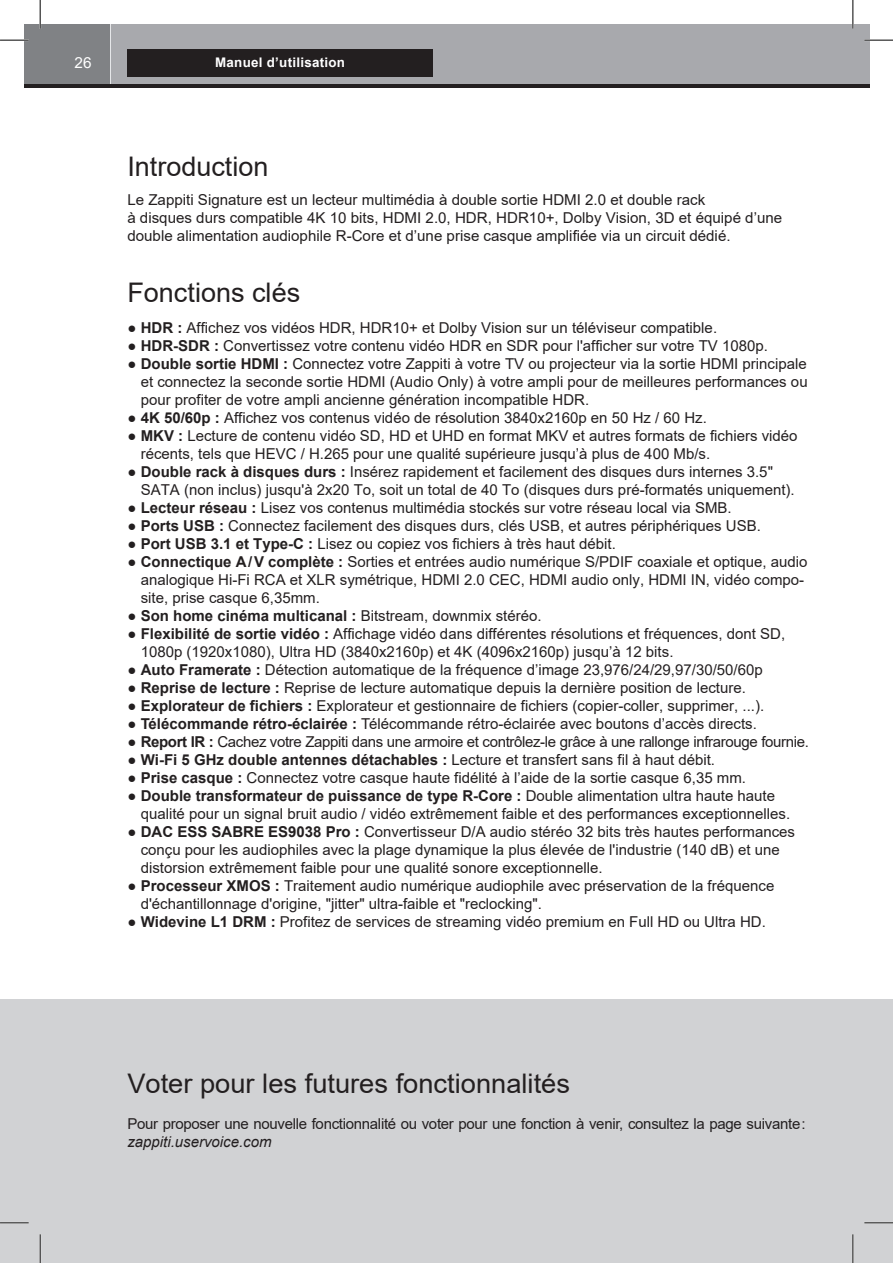
<style>
.page{position:relative;width:893px;height:1263px;background:#fff}
.page>*{position:absolute;margin:0;border:0;box-sizing:border-box;transform-origin:0 0}
.t1{font:27px "Arial";color:#231f20}
.t2{font:15.15px "Arial";color:#fff}
.t3{font:15px/18px "Arial";color:#231f20}
.t4{font:15px "Arial";letter-spacing:-.025em;color:#231f20}
.t5{font:15px "Arial";letter-spacing:-.02em;color:#231f20}
.t6{font:italic 15px "Arial";color:#231f20}
.t7{font:700 13.2px "Arial";letter-spacing:.02em;color:#fff}
.s1{font-weight:700}
</style>
<div class="page">
<div style="left:0;top:999px;width:893px;height:264px;background:#d1d2d4"></div>
<div style="left:24px;top:24px;width:845px;height:60px;background:#a8a9ad"></div>
<div style="left:24px;top:24px;width:86px;height:61px;background:#808285"></div>
<div style="left:127px;top:49px;width:305px;height:28px;background:#231f20"></div>
<hr style="left:110px;top:24px;width:1px;height:61px;background:#e6e7e9">
<hr style="left:24px;top:84px;width:845px;height:4px;background:#231f20">
<hr style="left:0;top:39px;width:29px;height:2px;background:#fff">
<hr style="left:864px;top:39px;width:29px;height:2px;background:#fff">
<hr style="left:0;top:1222px;width:29px;height:2px;background:#fff">
<hr style="left:864px;top:1222px;width:29px;height:2px;background:#fff">
<hr style="left:39px;top:0;width:2px;height:29px;background:#fff">
<hr style="left:39px;top:1234px;width:2px;height:29px;background:#fff">
<hr style="left:852px;top:0;width:2px;height:29px;background:#fff">
<hr style="left:852px;top:1234px;width:2px;height:29px;background:#fff">
<svg style="left:0;top:40px;width:29px;height:1px"></svg>
<svg style="left:864px;top:40px;width:29px;height:1px"></svg>
<svg style="left:0;top:1222px;width:29px;height:1px"></svg>
<svg style="left:864px;top:1222px;width:29px;height:1px"></svg>
<svg style="left:40px;top:0;width:1px;height:29px"></svg>
<svg style="left:40px;top:1234px;width:1px;height:29px"></svg>
<svg style="left:853px;top:0;width:1px;height:29px"></svg>
<svg style="left:853px;top:1234px;width:1px;height:29px"></svg>
<p class="t2" style="left:75px;top:53px;width:19px">26</p>
<p class="t7" style="left:215px;top:53px;width:131px">Manuel d’utilisation</p>
<h1 class="t1" style="left:127px;top:148px;width:143px">Introduction</h1>
<p class="t3" style="left:127px;top:190px;width:656px">Le Zappiti Signature est un lecteur multimédia à double sortie HDMI 2.0 et double rack<br>à disques durs compatible 4K 10 bits, HDMI 2.0, HDR, HDR10+, Dolby Vision, 3D et équipé d’une double alimentation audiophile R-Core et d’une prise casque amplifiée via un circuit dédié.</p>
<h1 class="t1" style="left:127px;top:274px;width:174px">Fonctions clés</h1>
<p class="t3" style="left:127px;top:318px;width:591px">● <span class="s1">HDR :</span> Affichez vos vidéos HDR, HDR10+ et Dolby Vision sur un téléviseur compatible.</p>
<p class="t3" style="left:127px;top:336px;width:642px">● <span class="s1">HDR-SDR :</span> Convertissez votre contenu vidéo HDR en SDR pour l'afficher sur votre TV 1080p.</p>
<p class="t3" style="left:141px;top:354px;width:668px;text-align:justify;text-indent:-13px">● <span class="s1">Double sortie HDMI :</span> Connectez votre Zappiti à votre TV ou projecteur via la sortie HDMI principale et connectez la seconde sortie HDMI (Audio Only) à votre ampli pour de meilleures performances ou pour profiter de votre ampli ancienne génération incompatible HDR.</p>
<p class="t3" style="left:127px;top:408px;width:581px">● <span class="s1">4K 50/60p :</span> Affichez vos contenus vidéo de résolution 3840x2160p en 50 Hz / 60 Hz.</p>
<p class="t3" style="left:141px;top:426px;width:658px;text-indent:-13px">● <span class="s1">MKV :</span> Lecture de contenu vidéo SD, HD et UHD en format MKV et autres formats de fichiers vidéo récents, tels que HEVC / H.265 pour une qualité supérieure jusqu’à plus de 400 Mb/s.</p>
<p class="t3" style="left:141px;top:462px;width:655px;text-indent:-13px">● <span class="s1">Double rack à disques durs :</span> Insérez rapidement et facilement des disques durs internes 3.5"<br>SATA (non inclus) jusqu'à 2x20 To, soit un total de 40 To (disques durs pré-formatés uniquement).</p>
<p class="t3" style="left:127px;top:498px;width:606px">● <span class="s1">Lecteur réseau :</span> Lisez vos contenus multimédia stockés sur votre réseau local via SMB.</p>
<p class="t3" style="left:127px;top:516px;width:635px">● <span class="s1">Ports USB :</span> Connectez facilement des disques durs, clés USB, et autres périphériques USB.</p>
<p class="t3" style="left:127px;top:534px;width:490px">● <span class="s1">Port USB 3.1 et Type-C :</span> Lisez ou copiez vos fichiers à très haut débit.</p>
<p class="t3" style="left:141px;top:552px;width:668px;text-indent:-13px">● <span class="s1">Connectique A/V complète :</span> Sorties et entrées audio numérique S/PDIF coaxiale et optique, audio analogique Hi-Fi RCA et XLR symétrique, HDMI 2.0 CEC, HDMI audio only, HDMI IN, vidéo compo&shy;site, prise casque 6,35mm.</p>
<p class="t3" style="left:127px;top:606px;width:416px">● <span class="s1">Son home cinéma multicanal :</span> Bitstream, downmix stéréo.</p>
<p class="t3" style="left:141px;top:624px;width:646px;text-indent:-13px">● <span class="s1">Flexibilité de sortie vidéo :</span> Affichage vidéo dans différentes résolutions et fréquences, dont SD,<br>1080p (1920x1080), Ultra HD (3840x2160p) et 4K (4096x2160p) jusqu’à 12 bits.</p>
<p class="t3" style="left:127px;top:660px;width:637px">● <span class="s1">Auto Framerate :</span> Détection automatique de la fréquence d’image 23,976/24/29,97/30/50/60p</p>
<p class="t3" style="left:127px;top:678px;width:620px">● <span class="s1">Reprise de lecture :</span> Reprise de lecture automatique depuis la dernière position de lecture.</p>
<p class="t3" style="left:127px;top:696px;width:638px">● <span class="s1">Explorateur de fichiers :</span> Explorateur et gestionnaire de fichiers (copier-coller, supprimer, ...).</p>
<p class="t3" style="left:127px;top:714px;width:631px">● <span class="s1">Télécommande rétro-éclairée :</span> Télécommande rétro-éclairée avec boutons d’accès directs.</p>
<p class="t4" style="left:127px;top:731px;width:683px">● <span class="s1">Report IR :</span> Cachez votre Zappiti dans une armoire et contrôlez-le grâce à une rallonge infrarouge fournie.</p>
<p class="t3" style="left:127px;top:750px;width:589px">● <span class="s1">Wi-Fi 5 GHz double antennes détachables :</span> Lecture et transfert sans fil à haut débit.</p>
<p class="t3" style="left:127px;top:768px;width:620px">● <span class="s1">Prise casque :</span> Connectez votre casque haute fidélité à l’aide de la sortie casque 6,35 mm.</p>
<p class="t3" style="left:141px;top:786px;width:651px;text-indent:-13px">● <span class="s1">Double transformateur de puissance de type R-Core :</span> Double alimentation ultra haute haute qualité pour un signal bruit audio / vidéo extrêmement faible et des performances exceptionnelles.</p>
<p class="t3" style="left:141px;top:822px;width:656px;text-indent:-13px">● <span class="s1">DAC ESS SABRE ES9038 Pro :</span> Convertisseur D/A audio stéréo 32 bits très hautes performances conçu pour les audiophiles avec la plage dynamique la plus élevée de l'industrie (140 dB) et une distorsion extrêmement faible pour une qualité sonore exceptionnelle.</p>
<p class="t3" style="left:141px;top:876px;width:635px;text-indent:-13px">● <span class="s1">Processeur XMOS :</span> Traitement audio numérique audiophile avec préservation de la fréquence d'échantillonnage d'origine, "jitter" ultra-faible et "reclocking".</p>
<p class="t3" style="left:127px;top:912px;width:640px">● <span class="s1">Widevine L1 DRM :</span> Profitez de services de streaming vidéo premium en Full HD ou Ultra HD.</p>
<h1 class="t1" style="left:127px;top:1064px;width:444px">Voter pour les futures fonctionnalités</h1>
<p class="t5" style="left:127px;top:1113px;width:680px">Pour proposer une nouvelle fonctionnalité ou voter pour une fonction à venir, consultez la page suivante:</p>
<p class="t6" style="left:127px;top:1132px;width:146px">zappiti.uservoice.com</p>
</div>
